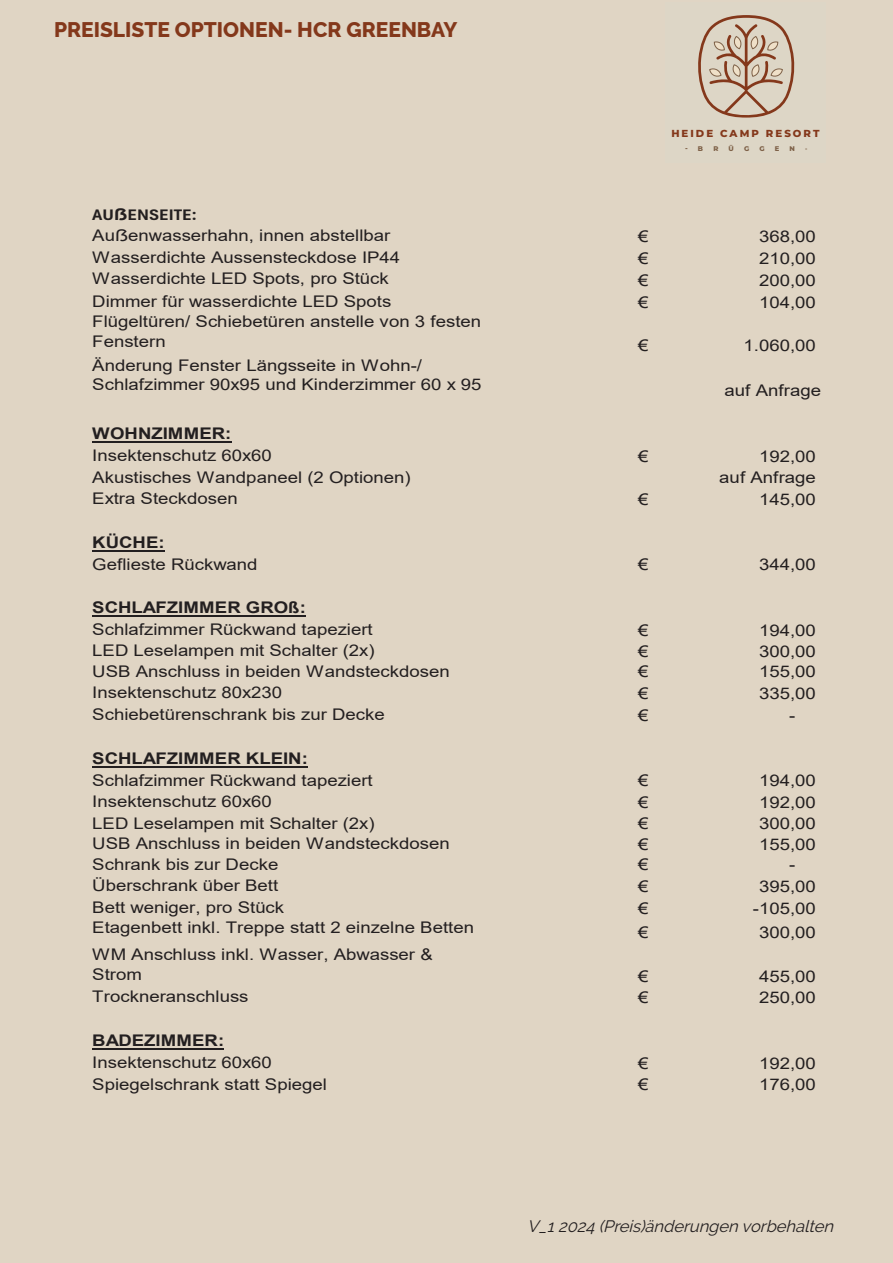
<style>
.page{position:relative;width:893px;height:1263px;background:#e0d5c4}
.page>*{position:absolute;margin:0;border:0;box-sizing:border-box;transform-origin:0 0}
.t1{font:800 21px "Raleway";color:#84381b}
.t2{font:italic 16.5px "Raleway";color:#231f20}
.t3{font:16.05px/19.4px "Arial";color:#231f20;scale:1.16 1}
.t4{font:700 16.05px "Arial";color:#231f20;scale:1.16 1}
.t5{font:700 16.05px "Aptos Narrow";color:#231f20;scale:1.16 1}
.t6{font:800 10.2px "Montserrat";letter-spacing:.2em;color:#84381b}
.t7{font:800 6.75px "Montserrat";color:#7e6148}
.t8{font:800 5.55px "Montserrat";color:#7e6148}
.s1{font-family:"Arial"}
</style>
<div class="page">
<svg style="left:698px;top:15px;width:97px;height:103px"></svg>
<hr style="left:92px;top:441px;width:140px;height:2px;background:#231f20">
<hr style="left:92px;top:550px;width:73px;height:1px;background:#231f20">
<hr style="left:92px;top:615px;width:214px;height:2px;background:#231f20">
<hr style="left:92px;top:766px;width:216px;height:1px;background:#231f20">
<hr style="left:92px;top:1048px;width:132px;height:2px;background:#231f20">
<h1 class="t1" style="left:54px;top:17px;width:405px">PREISLISTE OPTIONEN- HCR GREENBAY</h1>
<p class="t6" style="left:671px;top:126px;width:150px">HEIDE CAMP RESORT</p>
<p class="t7" style="left:685px;top:143px;width:20px">- B</p>
<p class="t7" style="left:713px;top:143px;width:7px">R</p>
<p class="t7" style="left:728px;top:143px;width:7px">Ü</p>
<p class="t7" style="left:744px;top:143px;width:7px">G</p>
<p class="t7" style="left:759px;top:143px;width:7px">G</p>
<p class="t7" style="left:775px;top:143px;width:6px">E</p>
<p class="t7" style="left:790px;top:143px;width:7px">N</p>
<p class="t8" style="left:805px;top:145px;width:4px">-</p>
<p class="t5" style="left:92px;top:204px;width:91px">AU<span class="s1">ẞ</span>ENSEITE:</p>
<p class="t3" style="left:92px;top:226px;width:258px">Auẞenwasserhahn, innen abstellbar</p>
<p class="t3" style="left:638px;top:226px;width:10px">€</p>
<p class="t3" style="left:759px;top:226px;width:50px">368,00</p>
<p class="t3" style="left:92px;top:247px;width:267px">Wasserdichte Aussensteckdose IP44</p>
<p class="t3" style="left:638px;top:249px;width:10px">€</p>
<p class="t3" style="left:759px;top:249px;width:50px">210,00</p>
<p class="t3" style="left:92px;top:269px;width:257px">Wasserdichte LED Spots, pro Stück</p>
<p class="t3" style="left:638px;top:271px;width:10px">€</p>
<p class="t3" style="left:759px;top:271px;width:50px">200,00</p>
<p class="t3" style="left:92px;top:291px;width:259px">Dimmer für wasserdichte LED Spots</p>
<p class="t3" style="left:638px;top:292px;width:10px">€</p>
<p class="t3" style="left:759px;top:292px;width:50px">104,00</p>
<p class="t3" style="left:92px;top:312px;width:337px">Flügeltüren/ Schiebetüren anstelle von 3 festen<br>Fenstern</p>
<p class="t3" style="left:638px;top:335px;width:10px">€</p>
<p class="t3" style="left:744px;top:335px;width:64px">1.060,00</p>
<p class="t3" style="left:92px;top:355px;width:337px">Änderung Fenster Längsseite in Wohn-/<br>Schlafzimmer 90x95 und Kinderzimmer 60 x 95</p>
<p class="t3" style="left:724px;top:381px;width:85px">auf Anfrage</p>
<p class="t4" style="left:92px;top:422px;width:121px">WOHNZIMMER:</p>
<p class="t3" style="left:92px;top:445px;width:156px">Insektenschutz 60x60</p>
<p class="t3" style="left:638px;top:446px;width:10px">€</p>
<p class="t3" style="left:759px;top:446px;width:50px">192,00</p>
<p class="t3" style="left:92px;top:467px;width:276px">Akustisches Wandpaneel (2 Optionen)</p>
<p class="t3" style="left:719px;top:468px;width:85px">auf Anfrage</p>
<p class="t3" style="left:92px;top:489px;width:127px">Extra Steckdosen</p>
<p class="t3" style="left:638px;top:489px;width:10px">€</p>
<p class="t3" style="left:759px;top:489px;width:50px">145,00</p>
<p class="t4" style="left:92px;top:531px;width:64px">KÜCHE:</p>
<p class="t3" style="left:92px;top:554px;width:144px">Geflieste Rückwand</p>
<p class="t3" style="left:638px;top:555px;width:10px">€</p>
<p class="t3" style="left:759px;top:555px;width:50px">344,00</p>
<p class="t4" style="left:92px;top:596px;width:186px">SCHLAFZIMMER GROß:</p>
<p class="t3" style="left:92px;top:620px;width:243px">Schlafzimmer Rückwand tapeziert</p>
<p class="t3" style="left:638px;top:620px;width:10px">€</p>
<p class="t3" style="left:759px;top:620px;width:50px">194,00</p>
<p class="t3" style="left:92px;top:641px;width:245px">LED Leselampen mit Schalter (2x)</p>
<p class="t3" style="left:638px;top:641px;width:10px">€</p>
<p class="t3" style="left:759px;top:641px;width:50px">300,00</p>
<p class="t3" style="left:92px;top:661px;width:310px">USB Anschluss in beiden Wandsteckdosen</p>
<p class="t3" style="left:638px;top:662px;width:10px">€</p>
<p class="t3" style="left:759px;top:662px;width:50px">155,00</p>
<p class="t3" style="left:92px;top:683px;width:165px">Insektenschutz 80x230</p>
<p class="t3" style="left:638px;top:683px;width:10px">€</p>
<p class="t3" style="left:759px;top:683px;width:50px">335,00</p>
<p class="t3" style="left:92px;top:704px;width:254px">Schiebetürenschrank bis zur Decke</p>
<p class="t3" style="left:638px;top:705px;width:10px">€</p>
<p class="t3" style="left:789px;top:705px;width:7px">-</p>
<p class="t4" style="left:92px;top:747px;width:187px">SCHLAFZIMMER KLEIN:</p>
<p class="t3" style="left:92px;top:770px;width:243px">Schlafzimmer Rückwand tapeziert</p>
<p class="t3" style="left:638px;top:771px;width:10px">€</p>
<p class="t3" style="left:759px;top:771px;width:50px">194,00</p>
<p class="t3" style="left:92px;top:792px;width:156px">Insektenschutz 60x60</p>
<p class="t3" style="left:638px;top:793px;width:10px">€</p>
<p class="t3" style="left:759px;top:793px;width:50px">192,00</p>
<p class="t3" style="left:92px;top:813px;width:245px">LED Leselampen mit Schalter (2x)</p>
<p class="t3" style="left:638px;top:814px;width:10px">€</p>
<p class="t3" style="left:759px;top:814px;width:50px">300,00</p>
<p class="t3" style="left:92px;top:833px;width:310px">USB Anschluss in beiden Wandsteckdosen</p>
<p class="t3" style="left:638px;top:835px;width:10px">€</p>
<p class="t3" style="left:759px;top:835px;width:50px">155,00</p>
<p class="t3" style="left:92px;top:855px;width:162px">Schrank bis zur Decke</p>
<p class="t3" style="left:638px;top:855px;width:10px">€</p>
<p class="t3" style="left:789px;top:855px;width:7px">-</p>
<p class="t3" style="left:92px;top:876px;width:162px">Überschrank über Bett</p>
<p class="t3" style="left:638px;top:876px;width:10px">€</p>
<p class="t3" style="left:759px;top:876px;width:50px">395,00</p>
<p class="t3" style="left:92px;top:897px;width:167px">Bett weniger, pro Stück</p>
<p class="t3" style="left:638px;top:898px;width:10px">€</p>
<p class="t3" style="left:753px;top:898px;width:56px">-105,00</p>
<p class="t3" style="left:92px;top:918px;width:331px">Etagenbett inkl. Treppe statt 2 einzelne Betten</p>
<p class="t3" style="left:638px;top:923px;width:10px">€</p>
<p class="t3" style="left:759px;top:923px;width:50px">300,00</p>
<p class="t3" style="left:92px;top:945px;width:295px">WM Anschluss inkl. Wasser, Abwasser &amp;<br>Strom</p>
<p class="t3" style="left:638px;top:966px;width:10px">€</p>
<p class="t3" style="left:759px;top:966px;width:50px">455,00</p>
<p class="t3" style="left:92px;top:987px;width:136px">Trockneranschluss</p>
<p class="t3" style="left:638px;top:988px;width:10px">€</p>
<p class="t3" style="left:759px;top:988px;width:50px">250,00</p>
<p class="t4" style="left:92px;top:1029px;width:115px">BADEZIMMER:</p>
<p class="t3" style="left:92px;top:1052px;width:156px">Insektenschutz 60x60</p>
<p class="t3" style="left:638px;top:1053px;width:10px">€</p>
<p class="t3" style="left:759px;top:1053px;width:50px">192,00</p>
<p class="t3" style="left:92px;top:1074px;width:204px">Spiegelschrank statt Spiegel</p>
<p class="t3" style="left:638px;top:1075px;width:10px">€</p>
<p class="t3" style="left:759px;top:1075px;width:50px">176,00</p>
<p class="t2" style="left:527px;top:1216px;width:312px">V_12024 (Preis)änderungen vorbehalten</p>
</div>
